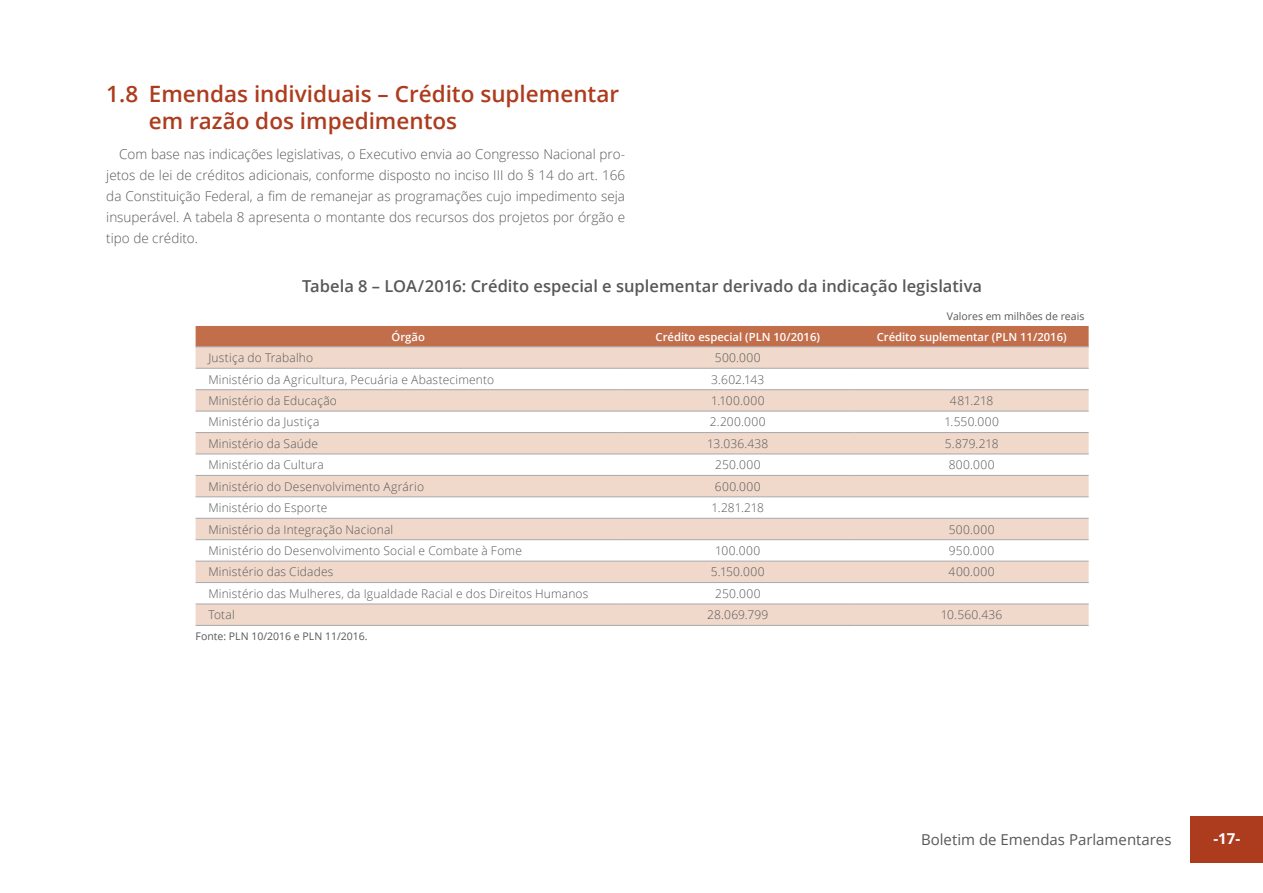
<style>
.page{position:relative;width:1263px;height:893px;background:#fff}
.page>*{position:absolute;margin:0;border:0;box-sizing:border-box;transform-origin:0 0}
.t1{font:600 22.5px/27px "Open Sans";color:#ad3c1e}
.t2{font:600 16.5px "Open Sans";color:#57585a}
.t3{font:15px "Open Sans";color:#57585a}
.t4{font:700 15px "Open Sans";color:#fff}
.t5{font:300 13.5px/21px "Open Sans";color:#57585a;text-align:justify}
.t6{font:300 12px "Open Sans";letter-spacing:.015em;color:#57585a}
.t7{font:600 11.25px "Open Sans";color:#fff}
.t8{font:10.5px "Open Sans";color:#57585a}
</style>
<div class="page">
<div style="left:1191px;top:817px;width:72px;height:46px;background:#ad3c1e"></div>
<div style="left:196px;top:326px;width:893px;height:20px;background:#c26e4b"></div>
<svg style="left:196px;top:347px;width:893px;height:278px;fill:#f0d8ca"></svg>
<hr style="left:196px;top:346px;width:425px;height:1px;background:#a8a9ad">
<hr style="left:621px;top:346px;width:234px;height:1px;background:#a8a9ad">
<hr style="left:855px;top:346px;width:234px;height:1px;background:#a8a9ad">
<hr style="left:196px;top:368px;width:425px;height:1px;background:#a8a9ad">
<hr style="left:621px;top:368px;width:234px;height:1px;background:#a8a9ad">
<hr style="left:855px;top:368px;width:234px;height:1px;background:#a8a9ad">
<hr style="left:196px;top:389px;width:425px;height:1px;background:#a8a9ad">
<hr style="left:621px;top:389px;width:234px;height:1px;background:#a8a9ad">
<hr style="left:855px;top:389px;width:234px;height:1px;background:#a8a9ad">
<hr style="left:196px;top:411px;width:425px;height:1px;background:#a8a9ad">
<hr style="left:621px;top:411px;width:234px;height:1px;background:#a8a9ad">
<hr style="left:855px;top:411px;width:234px;height:1px;background:#a8a9ad">
<hr style="left:196px;top:432px;width:425px;height:1px;background:#a8a9ad">
<hr style="left:621px;top:432px;width:234px;height:1px;background:#a8a9ad">
<hr style="left:855px;top:432px;width:234px;height:1px;background:#a8a9ad">
<hr style="left:196px;top:454px;width:425px;height:1px;background:#a8a9ad">
<hr style="left:621px;top:454px;width:234px;height:1px;background:#a8a9ad">
<hr style="left:855px;top:454px;width:234px;height:1px;background:#a8a9ad">
<hr style="left:196px;top:475px;width:425px;height:1px;background:#a8a9ad">
<hr style="left:621px;top:475px;width:234px;height:1px;background:#a8a9ad">
<hr style="left:855px;top:475px;width:234px;height:1px;background:#a8a9ad">
<hr style="left:196px;top:496px;width:425px;height:1px;background:#a8a9ad">
<hr style="left:621px;top:496px;width:234px;height:1px;background:#a8a9ad">
<hr style="left:855px;top:496px;width:234px;height:1px;background:#a8a9ad">
<hr style="left:196px;top:518px;width:425px;height:1px;background:#a8a9ad">
<hr style="left:621px;top:518px;width:234px;height:1px;background:#a8a9ad">
<hr style="left:855px;top:518px;width:234px;height:1px;background:#a8a9ad">
<hr style="left:196px;top:539px;width:425px;height:1px;background:#a8a9ad">
<hr style="left:621px;top:539px;width:234px;height:1px;background:#a8a9ad">
<hr style="left:855px;top:539px;width:234px;height:1px;background:#a8a9ad">
<hr style="left:196px;top:561px;width:425px;height:1px;background:#a8a9ad">
<hr style="left:621px;top:561px;width:234px;height:1px;background:#a8a9ad">
<hr style="left:855px;top:561px;width:234px;height:1px;background:#a8a9ad">
<hr style="left:196px;top:582px;width:425px;height:1px;background:#a8a9ad">
<hr style="left:621px;top:582px;width:234px;height:1px;background:#a8a9ad">
<hr style="left:855px;top:582px;width:234px;height:1px;background:#a8a9ad">
<hr style="left:196px;top:604px;width:425px;height:1px;background:#a8a9ad">
<hr style="left:621px;top:604px;width:234px;height:1px;background:#a8a9ad">
<hr style="left:855px;top:604px;width:234px;height:1px;background:#a8a9ad">
<hr style="left:196px;top:625px;width:425px;height:1px;background:#a8a9ad">
<hr style="left:621px;top:625px;width:234px;height:1px;background:#a8a9ad">
<hr style="left:855px;top:625px;width:234px;height:1px;background:#a8a9ad">
<h1 class="t1" style="left:149px;top:80px;width:472px;text-indent:-43px">1.8 Emendas individuais – Crédito suplementar em razão dos impedimentos</h1>
<p class="t5" style="left:106px;top:143px;width:520px;text-indent:13px">Com base nas indicações legislativas, o Executivo envia ao Congresso Nacional pro&shy;jetos de lei de créditos adicionais, conforme disposto no inciso III do § 14 do art. 166 da Constituição Federal, a fim de remanejar as programações cujo impedimento seja insuperável. A tabela 8 apresenta o montante dos recursos dos projetos por órgão e tipo de crédito.</p>
<h2 class="t2" style="left:302px;top:275px;width:682px">Tabela 8 – LOA/2016: Crédito especial e suplementar derivado da indicação legislativa</h2>
<p class="t8" style="left:947px;top:309px;width:139px">Valores em milhões de reais</p>
<p class="t7" style="left:392px;top:329px;width:35px">Órgão</p>
<p class="t7" style="left:656px;top:329px;width:166px">Crédito especial (PLN 10/2016)</p>
<p class="t7" style="left:877px;top:329px;width:191px">Crédito suplementar (PLN 11/2016)</p>
<p class="t6" style="left:208px;top:350px;width:106px">Justiça do Trabalho</p>
<p class="t6" style="left:715px;top:350px;width:47px">500.000</p>
<p class="t6" style="left:208px;top:371px;width:287px">Ministério da Agricultura, Pecuária e Abastecimento</p>
<p class="t6" style="left:711px;top:371px;width:55px">3.602.143</p>
<p class="t6" style="left:208px;top:392px;width:130px">Ministério da Educação</p>
<p class="t6" style="left:711px;top:392px;width:55px">1.100.000</p>
<p class="t6" style="left:950px;top:392px;width:45px">481.218</p>
<p class="t6" style="left:208px;top:414px;width:113px">Ministério da Justiça</p>
<p class="t6" style="left:710px;top:414px;width:57px">2.200.000</p>
<p class="t6" style="left:944px;top:414px;width:56px">1.550.000</p>
<p class="t6" style="left:208px;top:435px;width:111px">Ministério da Saúde</p>
<p class="t6" style="left:707px;top:435px;width:63px">13.036.438</p>
<p class="t6" style="left:945px;top:435px;width:55px">5.879.218</p>
<p class="t6" style="left:208px;top:457px;width:117px">Ministério da Cultura</p>
<p class="t6" style="left:715px;top:457px;width:47px">250.000</p>
<p class="t6" style="left:949px;top:457px;width:47px">800.000</p>
<p class="t6" style="left:208px;top:478px;width:217px">Ministério do Desenvolvimento Agrário</p>
<p class="t6" style="left:715px;top:478px;width:47px">600.000</p>
<p class="t6" style="left:208px;top:500px;width:121px">Ministério do Esporte</p>
<p class="t6" style="left:711px;top:500px;width:54px">1.281.218</p>
<p class="t6" style="left:208px;top:521px;width:186px">Ministério da Integração Nacional</p>
<p class="t6" style="left:949px;top:521px;width:47px">500.000</p>
<p class="t6" style="left:208px;top:542px;width:315px">Ministério do Desenvolvimento Social e Combate à Fome</p>
<p class="t6" style="left:715px;top:542px;width:47px">100.000</p>
<p class="t6" style="left:949px;top:542px;width:47px">950.000</p>
<p class="t6" style="left:208px;top:564px;width:127px">Ministério das Cidades</p>
<p class="t6" style="left:711px;top:564px;width:55px">5.150.000</p>
<p class="t6" style="left:949px;top:564px;width:48px">400.000</p>
<p class="t6" style="left:208px;top:585px;width:382px">Ministério das Mulheres, da Igualdade Racial e dos Direitos Humanos</p>
<p class="t6" style="left:715px;top:585px;width:47px">250.000</p>
<p class="t6" style="left:208px;top:607px;width:28px">Total</p>
<p class="t6" style="left:707px;top:607px;width:63px">28.069.799</p>
<p class="t6" style="left:941px;top:607px;width:63px">10.560.436</p>
<p class="t8" style="left:196px;top:629px;width:174px">Fonte: PLN 10/2016 e PLN 11/2016.</p>
<p class="t3" style="left:921px;top:829px;width:252px">Boletim de Emendas Parlamentares</p>
<p class="t4" style="left:1213px;top:828px;width:28px">-17-</p>
</div>
